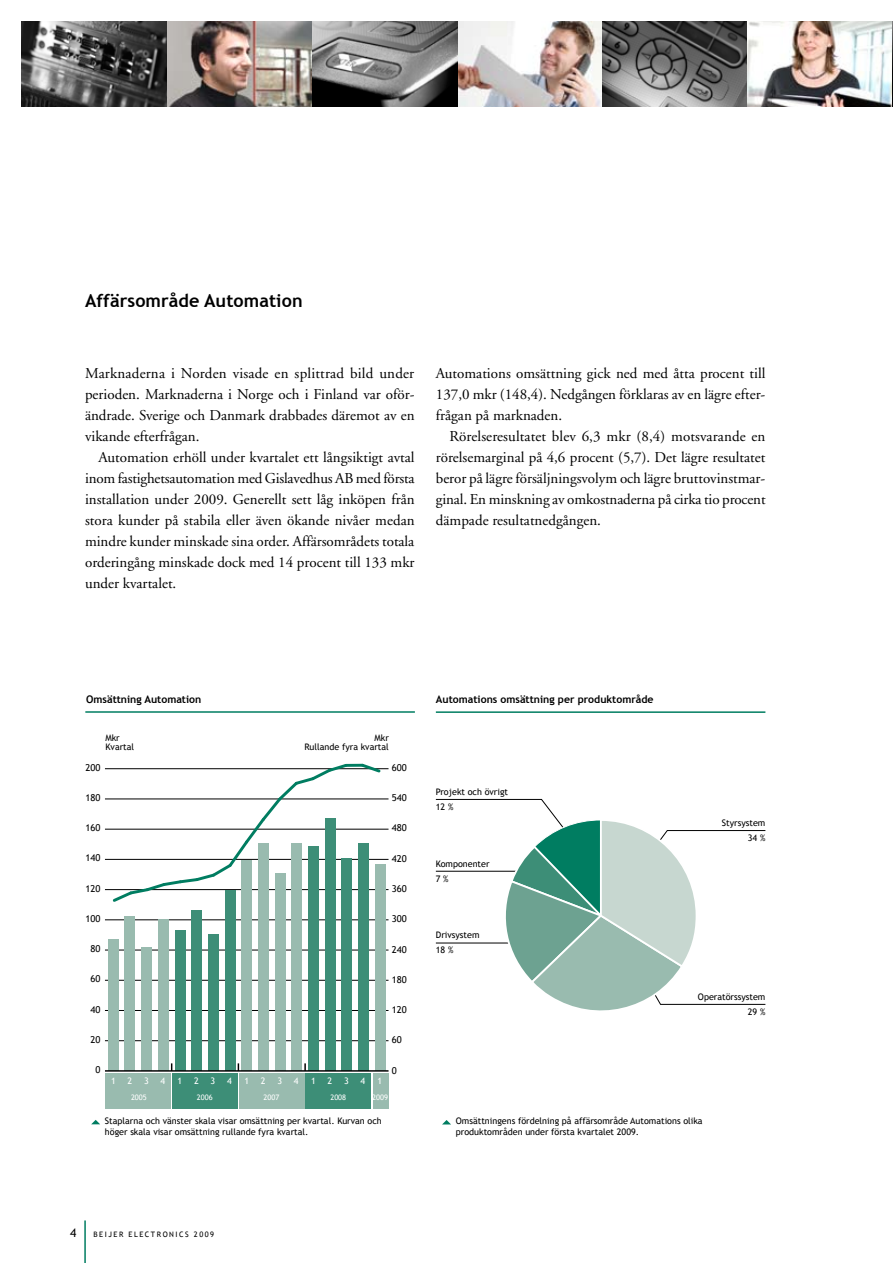
<style>
.page{position:relative;width:893px;height:1263px;background:#fff}
.page>*{position:absolute;margin:0;border:0;box-sizing:border-box;transform-origin:0 0}
.t1{font:700 18px "Trebuchet MS";letter-spacing:.005em;color:#000}
.t2{font:15px/21px "Adobe Garamond";color:#000;text-align:justify}
.t3{font:12px "Trebuchet MS";color:#000}
.t4{font:700 10.5px "Trebuchet MS";color:#000}
.t5{font:9.45px "Trebuchet MS";color:#000}
.t6{font:9px/15px "Trebuchet MS";color:#000}
.t7{font:9px "Trebuchet MS";color:#fff}
.t8{font:7.5px "Trebuchet MS";letter-spacing:.2em;color:#000}
.t9{font:7.5px "Trebuchet MS";color:#fff}
</style>
<div class="page">
<hr style="left:84px;top:1220px;width:2px;height:43px;background:#007d61">
<hr style="left:436px;top:711px;width:329px;height:2px;background:#007d61">
<svg style="left:442px;top:1120px;width:9px;height:4px"></svg>
<img style="left:21px;top:21px;width:871px;height:85px">
<svg style="left:602px;top:21px;width:146px;height:85px;background:#656565"></svg>
<img style="left:892px;top:21px;width:1px;height:85px">
<div style="left:105px;top:1073px;width:66px;height:35px;background:#99bbaf"></div>
<div style="left:172px;top:1073px;width:66px;height:35px;background:#3d8e77"></div>
<div style="left:239px;top:1073px;width:65px;height:35px;background:#99bbaf"></div>
<div style="left:306px;top:1073px;width:65px;height:35px;background:#3d8e77"></div>
<div style="left:373px;top:1073px;width:15px;height:35px;background:#99bbaf"></div>
<svg style="left:304px;top:1063px;width:2px;height:7px"></svg>
<hr style="left:105px;top:1040px;width:283px;height:1px;background:#000">
<hr style="left:105px;top:1010px;width:283px;height:1px;background:#000">
<hr style="left:105px;top:980px;width:283px;height:1px;background:#000">
<hr style="left:105px;top:950px;width:283px;height:1px;background:#000">
<hr style="left:105px;top:919px;width:283px;height:1px;background:#000">
<hr style="left:105px;top:889px;width:283px;height:1px;background:#000">
<hr style="left:105px;top:859px;width:283px;height:1px;background:#000">
<hr style="left:105px;top:829px;width:283px;height:1px;background:#000">
<hr style="left:105px;top:798px;width:283px;height:1px;background:#000">
<hr style="left:105px;top:768px;width:283px;height:1px;background:#000">
<div style="left:108px;top:939px;width:10px;height:132px;background:#99bbaf"></div>
<div style="left:125px;top:917px;width:10px;height:154px;background:#99bbaf"></div>
<div style="left:142px;top:948px;width:10px;height:123px;background:#99bbaf"></div>
<div style="left:158px;top:920px;width:10px;height:151px;background:#99bbaf"></div>
<div style="left:175px;top:931px;width:10px;height:140px;background:#3d8e77"></div>
<div style="left:192px;top:910px;width:10px;height:161px;background:#3d8e77"></div>
<div style="left:208px;top:934px;width:10px;height:137px;background:#3d8e77"></div>
<div style="left:225px;top:891px;width:10px;height:180px;background:#3d8e77"></div>
<div style="left:242px;top:860px;width:10px;height:211px;background:#99bbaf"></div>
<div style="left:258px;top:843px;width:10px;height:228px;background:#99bbaf"></div>
<div style="left:275px;top:873px;width:10px;height:198px;background:#99bbaf"></div>
<div style="left:292px;top:844px;width:10px;height:227px;background:#99bbaf"></div>
<div style="left:308px;top:847px;width:11px;height:224px;background:#3d8e77"></div>
<div style="left:325px;top:818px;width:10px;height:253px;background:#3d8e77"></div>
<div style="left:342px;top:858px;width:10px;height:213px;background:#3d8e77"></div>
<div style="left:358px;top:843px;width:11px;height:228px;background:#3d8e77"></div>
<div style="left:375px;top:864px;width:10px;height:207px;background:#99bbaf"></div>
<hr style="left:105px;top:1070px;width:284px;height:2px;background:#000">
<svg style="left:110px;top:763px;width:240px;height:141px"></svg>
<hr style="left:346px;top:764px;width:16px;height:3px;background:#007d61">
<svg style="left:359px;top:763px;width:24px;height:10px"></svg>
<hr style="left:85px;top:711px;width:330px;height:2px;background:#007d61">
<svg style="left:91px;top:1120px;width:9px;height:4px"></svg>
<svg style="left:435px;top:799px;width:331px;height:211px"></svg>
<p class="t1" style="left:85px;top:290px;width:219px">Affärsområde Automation</p>
<p class="t2" style="left:85px;top:363px;width:331px">Marknaderna i Norden visade en splittrad bild under perioden. Marknaderna i Norge och i Finland var oför&shy;ändrade. Sverige och Danmark drabbades däremot av en vikande efterfrågan.</p>
<p class="t2" style="left:85px;top:447px;width:331px;text-indent:14px">Automation erhöll under kvartalet ett långsiktigt avtal inom fastighetsautomation med Gislavedhus AB med första installation under 2009. Generellt sett låg inköpen från stora kunder på stabila eller även ökande nivåer medan mindre kunder minskade sina order. Affärsområdets totala orderingång minskade dock med 14 procent till 133 mkr under kvartalet.</p>
<p class="t2" style="left:436px;top:363px;width:331px">Automations omsättning gick ned med åtta procent till 137,0 mkr (148,4). Nedgången förklaras av en lägre efter&shy;frågan på marknaden.</p>
<p class="t2" style="left:436px;top:426px;width:331px;text-indent:13px">Rörelseresultatet blev 6,3 mkr (8,4) motsvarande en rörelsemarginal på 4,6 procent (5,7). Det lägre resultatet beror på lägre försäljningsvolym och lägre bruttovinstmar&shy;ginal. En minskning av omkostnaderna på cirka tio procent dämpade resultatnedgången.</p>
<p class="t4" style="left:86px;top:692px;width:117px">Omsättning Automation</p>
<p class="t6" style="left:105px;top:734px;width:30px;line-height:9px">Mkr<br>Kvartal</p>
<p class="t6" style="left:305px;top:734px;width:86px;line-height:9px;text-align:right">Mkr<br>Rullande fyra kvartal</p>
<p class="t5" style="left:86px;top:762px;width:16px">200</p>
<p class="t5" style="left:392px;top:762px;width:16px">600</p>
<p class="t5" style="left:86px;top:792px;width:16px">180</p>
<p class="t5" style="left:392px;top:792px;width:16px">540</p>
<p class="t5" style="left:86px;top:822px;width:16px">160</p>
<p class="t5" style="left:392px;top:822px;width:16px">480</p>
<p class="t5" style="left:86px;top:852px;width:16px">140</p>
<p class="t5" style="left:392px;top:853px;width:16px">420</p>
<p class="t5" style="left:86px;top:883px;width:16px">120</p>
<p class="t5" style="left:392px;top:883px;width:16px">360</p>
<p class="t5" style="left:86px;top:913px;width:16px">100</p>
<p class="t5" style="left:392px;top:913px;width:16px">300</p>
<p class="t5" style="left:91px;top:943px;width:11px">80</p>
<p class="t5" style="left:392px;top:943px;width:16px">240</p>
<p class="t5" style="left:91px;top:973px;width:11px">60</p>
<p class="t5" style="left:392px;top:974px;width:16px">180</p>
<p class="t5" style="left:91px;top:1004px;width:11px">40</p>
<p class="t5" style="left:392px;top:1004px;width:16px">120</p>
<p class="t5" style="left:91px;top:1034px;width:11px">20</p>
<p class="t5" style="left:392px;top:1034px;width:11px">60</p>
<p class="t5" style="left:96px;top:1064px;width:6px">0</p>
<p class="t5" style="left:392px;top:1065px;width:6px">0</p>
<p class="t7" style="left:111px;top:1075px;width:6px">1</p>
<p class="t7" style="left:128px;top:1075px;width:6px">2</p>
<p class="t7" style="left:144px;top:1075px;width:6px">3</p>
<p class="t7" style="left:161px;top:1075px;width:6px">4</p>
<p class="t7" style="left:178px;top:1075px;width:6px">1</p>
<p class="t7" style="left:194px;top:1075px;width:6px">2</p>
<p class="t7" style="left:211px;top:1075px;width:6px">3</p>
<p class="t7" style="left:227px;top:1075px;width:6px">4</p>
<p class="t7" style="left:244px;top:1075px;width:6px">1</p>
<p class="t7" style="left:261px;top:1075px;width:6px">2</p>
<p class="t7" style="left:277px;top:1075px;width:6px">3</p>
<p class="t7" style="left:294px;top:1075px;width:6px">4</p>
<p class="t7" style="left:311px;top:1075px;width:6px">1</p>
<p class="t7" style="left:328px;top:1075px;width:6px">2</p>
<p class="t7" style="left:344px;top:1075px;width:6px">3</p>
<p class="t7" style="left:361px;top:1075px;width:6px">4</p>
<p class="t7" style="left:378px;top:1075px;width:6px">1</p>
<p class="t9" style="left:131px;top:1093px;width:17px">2005</p>
<p class="t9" style="left:197px;top:1093px;width:17px">2006</p>
<p class="t9" style="left:264px;top:1093px;width:17px">2007</p>
<p class="t9" style="left:330px;top:1093px;width:17px">2008</p>
<p class="t9" style="left:372px;top:1093px;width:17px">2009</p>
<p class="t6" style="left:105px;top:1116px;width:278px;line-height:10.8px">Staplarna och vänster skala visar omsättning per kvartal. Kurvan och höger skala visar omsättning rullande fyra kvartal.</p>
<p class="t4" style="left:436px;top:693px;width:219px">Automations omsättning per produktområde</p>
<p class="t6" style="left:436px;top:784px;width:74px">Projekt och övrigt<br>12 %</p>
<p class="t6" style="left:436px;top:856px;width:55px">Komponenter<br>7 %</p>
<p class="t6" style="left:436px;top:927px;width:45px">Drivsystem<br>18 %</p>
<p class="t6" style="left:722px;top:815px;width:45px;text-align:right">Styrsystem<br>34 %</p>
<p class="t6" style="left:698px;top:989px;width:69px;text-align:right">Operatörssystem<br>29 %</p>
<p class="t6" style="left:456px;top:1116px;width:248px;line-height:10.8px">Omsättningens fördelning på affärsområde Automations olika produktområden under första kvartalet 2009.</p>
<p class="t3" style="left:70px;top:1226px;width:8px">4</p>
<p class="t8" style="left:94px;top:1230px;width:31px">BeijerE</p>
<p class="t8" style="left:134px;top:1230px;width:82px">lectr on ics 2009</p>
</div>
